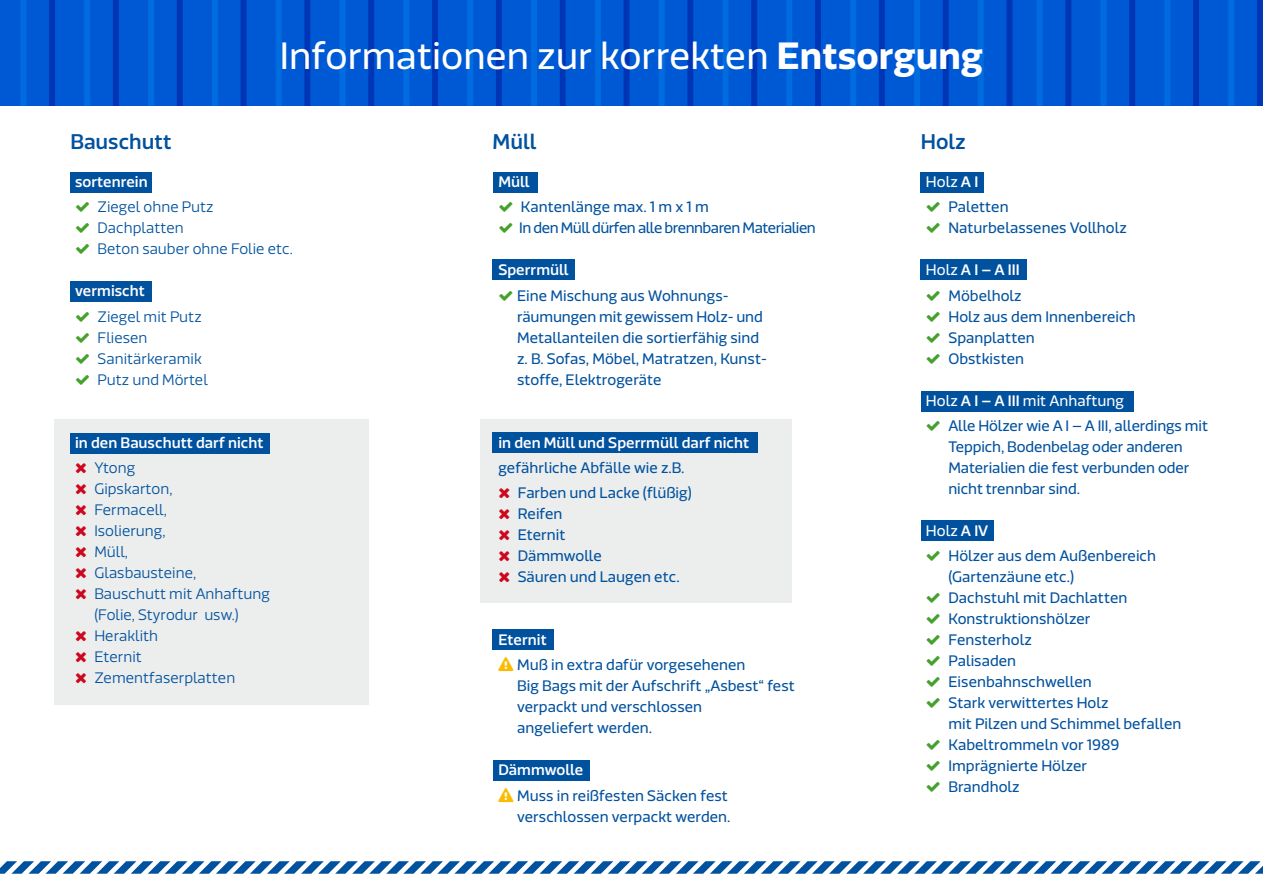
<style>
.page{position:relative;width:1263px;height:893px;background:#fff}
.page>*{position:absolute;margin:0;border:0;box-sizing:border-box;transform-origin:0 0}
.t1{font:37.5px "Riona Sans";color:#fff}
.t2{font:500 21px "Riona Sans";color:#00519e}
.t3{font:15px/21px "Riona Sans";color:#00519e}
.t4{font:300 15px/21px "Riona Sans";color:#00519e}
.t5{font:500 15px "Riona Sans";color:#fff}
.t6{font:15px/21px "Riona Sans";letter-spacing:-.02em;color:#00519e}
.s1{font-weight:700}
.s2{color:#fabb00}
.s3{color:#fff}
.s4{font-weight:500;color:#fff}
</style>
<div class="page">
<div style="left:493px;top:760px;width:96px;height:20px;background:#00519e"></div>
<div style="left:921px;top:520px;width:72px;height:21px;background:#00519e"></div>
<div style="left:921px;top:172px;width:63px;height:20px;background:#00519e"></div>
<div style="left:921px;top:260px;width:106px;height:20px;background:#00519e"></div>
<div style="left:921px;top:391px;width:212px;height:20px;background:#00519e"></div>
<div style="left:481px;top:419px;width:311px;height:184px;background:#eceded"></div>
<div style="left:493px;top:433px;width:265px;height:20px;background:#00519e"></div>
<div style="left:493px;top:260px;width:82px;height:20px;background:#00519e"></div>
<div style="left:493px;top:629px;width:61px;height:20px;background:#00519e"></div>
<div style="left:54px;top:419px;width:314px;height:286px;background:#eceded"></div>
<div style="left:70px;top:433px;width:200px;height:20px;background:#00519e"></div>
<div style="left:0;top:0;width:978px;height:105px;background:#0059d4"></div>
<svg style="left:20px;top:0;width:35px;height:105px;background:#0056d0"></svg>
<svg style="left:84px;top:0;width:35px;height:105px;background:#0056d0"></svg>
<svg style="left:148px;top:0;width:35px;height:105px;background:#0056d0"></svg>
<svg style="left:212px;top:0;width:35px;height:105px;background:#0056d0"></svg>
<svg style="left:276px;top:0;width:34px;height:105px;background:#0056d0"></svg>
<svg style="left:340px;top:0;width:34px;height:105px;background:#0056d0"></svg>
<svg style="left:403px;top:0;width:35px;height:105px;background:#0056d0"></svg>
<svg style="left:467px;top:0;width:35px;height:105px;background:#0056d0"></svg>
<svg style="left:531px;top:0;width:35px;height:105px;background:#0056d0"></svg>
<svg style="left:595px;top:0;width:34px;height:105px;background:#0056d1"></svg>
<svg style="left:659px;top:0;width:34px;height:105px;background:#0056d0"></svg>
<svg style="left:722px;top:0;width:35px;height:105px;background:#0056d0"></svg>
<svg style="left:786px;top:0;width:35px;height:105px;background:#0056d0"></svg>
<svg style="left:850px;top:0;width:35px;height:105px;background:#0056d0"></svg>
<svg style="left:914px;top:0;width:35px;height:105px;background:#0056d0"></svg>
<svg style="left:978px;top:0;width:285px;height:105px;background:#0057d1"></svg>
<svg style="left:0;top:861px;width:1263px;height:13px"></svg>
<div style="left:70px;top:172px;width:82px;height:20px;background:#00519e"></div>
<div style="left:493px;top:172px;width:44px;height:20px;background:#00519e"></div>
<div style="left:70px;top:282px;width:82px;height:20px;background:#00519e"></div>
<h1 class="t1" style="left:280px;top:32px;width:704px">Informationen zur korrekten <span class="s1">Entsorgung</span></h1>
<h2 class="t2" style="left:70px;top:128px;width:103px">Bauschutt</h2>
<h2 class="t2" style="left:493px;top:128px;width:45px">Müll</h2>
<h2 class="t2" style="left:921px;top:128px;width:46px">Holz</h2>
<p class="t5" style="left:75px;top:172px;width:74px">sortenrein</p>
<p class="t4" style="left:98px;top:197px;width:197px">Ziegel ohne Putz<br>Dachplatten<br>Beton sauber ohne Folie etc.</p>
<p class="t5" style="left:75px;top:282px;width:71px">vermischt</p>
<p class="t4" style="left:98px;top:306px;width:112px">Ziegel mit Putz<br>Fliesen<br>Sanitärkeramik<br>Putz und Mörtel</p>
<p class="t5" style="left:75px;top:433px;width:190px">in den Bauschutt darf nicht</p>
<p class="t4" style="left:94px;top:457px;width:177px">Ytong<br>Gipskarton,<br>Fermacell,<br>Isolierung,<br>Müll,<br>Glasbausteine,<br>Bauschutt mit Anhaftung (Folie, Styrodur usw.)<br>Heraklith<br>Eternit<br>Zementfaserplatten</p>
<p class="t5" style="left:498px;top:172px;width:33px">Müll</p>
<p class="t6" style="left:519px;top:197px;width:298px">Kantenlänge max. 1 m x 1 m<br>In den Müll dürfen alle brennbaren Materialien</p>
<p class="t5" style="left:498px;top:261px;width:72px">Sperrmüll</p>
<p class="t3" style="left:517px;top:285px;width:251px">Eine Mischung aus Wohnungs&shy;räumungen mit gewissem Holz- und<br>Metallanteilen die sortierfähig sind z. B. Sofas, Möbel, Matratzen, Kunst&shy;stoffe, Elektrogeräte</p>
<p class="t5" style="left:498px;top:433px;width:252px">in den Müll und Sperrmüll darf nicht</p>
<p class="t3" style="left:518px;top:455px;width:176px;line-height:25.2px;text-indent:-19px">gefährliche Abfälle wie z.B.<br>Farben und Lacke (flüßig)</p>
<p class="t3" style="left:518px;top:504px;width:163px">Reifen<br>Eternit<br>Dämmwolle<br>Säuren und Laugen etc.</p>
<p class="t5" style="left:498px;top:630px;width:50px">Eternit</p>
<p class="t3" style="left:517px;top:655px;width:279px;text-indent:-19px"><span class="s2">❑</span> Muß in extra dafür vorgesehenen<br>Big Bags mit der Aufschrift „Asbest“ fest verpackt und verschlossen<br>angeliefert werden.</p>
<p class="t5" style="left:498px;top:761px;width:86px">Dämmwolle</p>
<p class="t3" style="left:498px;top:785px;width:234px;text-align:right"><span class="s2">❑</span> Muss in reißfesten Säcken fest verschlossen verpackt werden.</p>
<p class="t3" style="left:948px;top:170px;width:62px;line-height:25.2px;text-indent:-22px"><span class="s3">Holz</span> <span class="s4">A I<br></span>Paletten</p>
<p class="t3" style="left:948px;top:218px;width:180px">Naturbelassenes Vollholz</p>
<p class="t3" style="left:926px;top:258px;width:97px;line-height:25.2px;text-align:right"><span class="s3">Holz</span> <span class="s4">A I – A III<br></span>Möbelholz</p>
<p class="t3" style="left:948px;top:306px;width:189px">Holz aus dem Innenbereich<br>Spanplatten<br>Obstkisten</p>
<p class="t3" style="left:948px;top:388px;width:261px;line-height:25.2px;text-indent:-22px"><span class="s3">Holz</span> <span class="s4">A I – A III</span> <span class="s3">mit Anhaftung<br></span>Alle Hölzer wie A I – A III, allerdings mit</p>
<p class="t3" style="left:948px;top:436px;width:242px">Teppich, Bodenbelag oder anderen<br>Materialien die fest verbunden oder nicht trennbar sind.</p>
<p class="t3" style="left:948px;top:518px;width:209px;line-height:25.2px;text-indent:-22px"><span class="s3">Holz</span> <span class="s4">A IV<br></span>Hölzer aus dem Außenbereich</p>
<p class="t3" style="left:948px;top:567px;width:234px">(Gartenzäune etc.)<br>Dachstuhl mit Dachlatten<br>Konstruktionshölzer<br>Fensterholz<br>Palisaden<br>Eisenbahnschwellen<br>Stark verwittertes Holz<br>mit Pilzen und Schimmel befallen<br>Kabeltrommeln vor 1989<br>Imprägnierte Hölzer<br>Brandholz</p>
</div>
